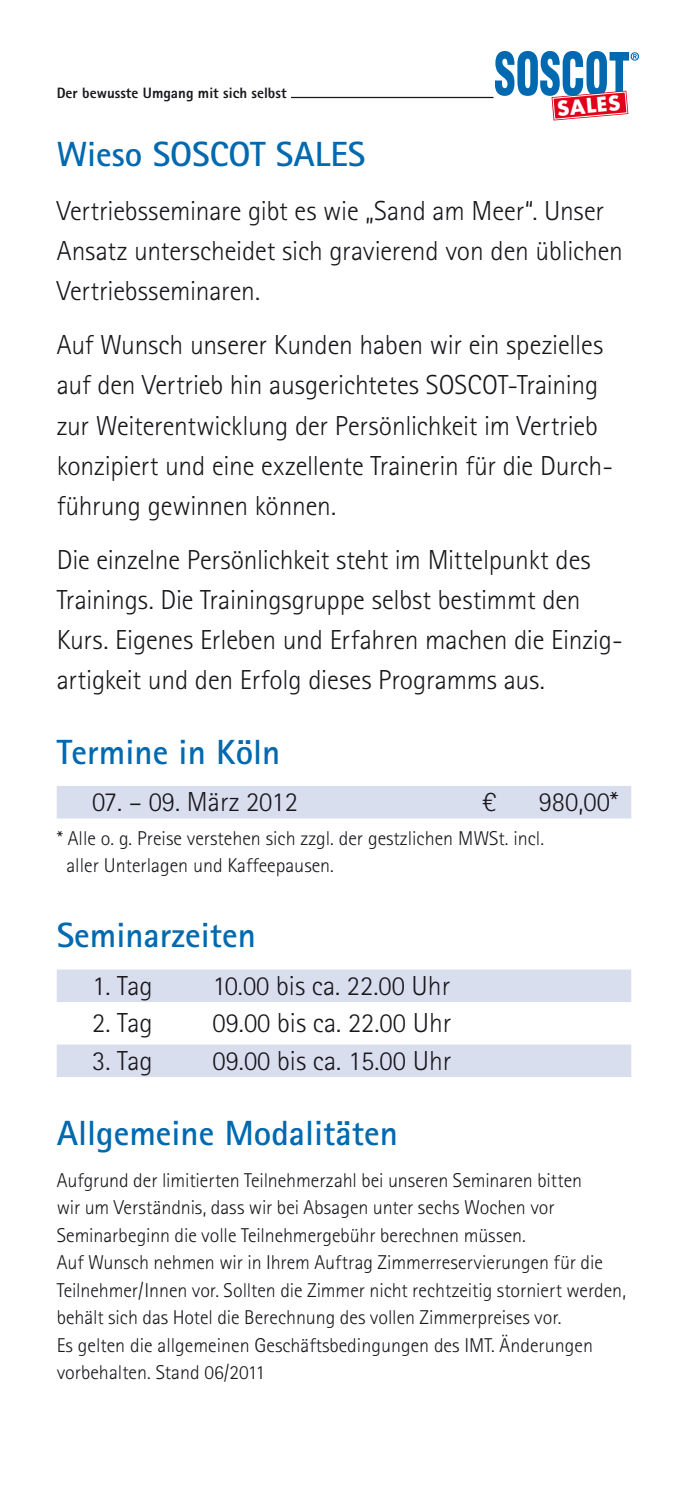
<style>
.page{position:relative;width:688px;height:1489px;background:#fff}
.page>*{position:absolute;margin:0;border:0;box-sizing:border-box;transform-origin:0 0}
.t1{font:700 35px "Rotis Sans Serif";color:#0069af}
.t2{font:700 35px "Rotis Sans Serif Std";color:#0069af}
.t3{font:300 27.5px/40px "Rotis Sans Serif Std";letter-spacing:-.01em;color:#1a171c}
.t4{font:300 27.5px "Rotis Sans Serif";color:#1a171c}
.t5{font:300 20px/27.5px "Rotis Sans Serif";color:#1a171c}
.t6{font:700 19.75px "Futura Std";color:#fff}
.t7{font:800 15px "Rotis Sans Serif Std";color:#1a171c}
</style>
<div class="page">
<div style="left:57px;top:785px;width:574px;height:33px;background:#d9deef"></div>
<div style="left:57px;top:969px;width:574px;height:32px;background:#d9deef"></div>
<div style="left:57px;top:1044px;width:574px;height:32px;background:#d9deef"></div>
<hr style="left:291px;top:97px;width:202px;height:1px;background:#1a171c">
<svg style="left:495px;top:51px;width:143px;height:69px"></svg>
<p class="t7" style="left:57px;top:83px;width:231px">Der bewusste Umgang mit sich selbst</p>
<p class="t6" style="left:556px;top:95px;width:65px;rotate:-5deg">SALES</p>
<h1 class="t2" style="left:57px;top:132px;width:310px">Wieso SOSCOT SALES</h1>
<h2 class="t3" style="left:57px;top:191px;width:567px">Vertriebsseminare gibt es wie „Sand am Meer“. Unser<br>Ansatz unterscheidet sich gravierend von den üblichen<br>Vertriebsseminaren.</h2>
<p class="t3" style="left:57px;top:325px;width:554px">Auf Wunsch unserer Kunden haben wir ein spezielles auf den Vertrieb hin ausgerichtetes SOSCOT-Training zur Weiterentwicklung der Persönlichkeit im Vertrieb konzipiert und eine exzellente Trainerin für die Durch&shy;führung gewinnen können.</p>
<h2 class="t3" style="left:57px;top:539px;width:564px">Die einzelne Persönlichkeit steht im Mittelpunkt des Trainings. Die Trainingsgruppe selbst bestimmt den Kurs. Eigenes Erleben und Erfahren machen die Einzig&shy;artigkeit und den Erfolg dieses Programms aus.</h2>
<h1 class="t1" style="left:57px;top:729px;width:225px">Termine in Köln</h1>
<h2 class="t4" style="left:92px;top:786px;width:207px">07. – 09. März 2012</h2>
<h2 class="t3" style="left:482px;top:782px;width:16px">€</h2>
<h2 class="t4" style="left:538px;top:786px;width:81px">980,00*</h2>
<p class="t5" style="left:66px;top:825px;width:479px;text-indent:-10px">* Alle o. g. Preise verstehen sich zzgl. der gestzlichen MWSt. incl. aller Unterlagen und Kaffeepausen.</p>
<h1 class="t1" style="left:57px;top:913px;width:200px">Seminarzeiten</h1>
<h2 class="t4" style="left:92px;top:969px;width:62px">1. Tag</h2>
<h2 class="t4" style="left:212px;top:969px;width:239px">10.00 bis ca. 22.00 Uhr</h2>
<h2 class="t4" style="left:92px;top:1007px;width:62px">2. Tag</h2>
<h2 class="t4" style="left:212px;top:1007px;width:240px">09.00 bis ca. 22.00 Uhr</h2>
<h2 class="t4" style="left:92px;top:1044px;width:62px">3. Tag</h2>
<h2 class="t4" style="left:212px;top:1044px;width:240px">09.00 bis ca. 15.00 Uhr</h2>
<h1 class="t1" style="left:57px;top:1110px;width:342px">Allgemeine Modalitäten</h1>
<p class="t5" style="left:57px;top:1166px;width:570px">Aufgrund der limitierten Teilnehmerzahl bei unseren Seminaren bitten<br>wir um Verständnis, dass wir bei Absagen unter sechs Wochen vor Seminarbeginn die volle Teilnehmergebühr berechnen müssen.<br>Auf Wunsch nehmen wir in Ihrem Auftrag Zimmerreservierungen für die Teilnehmer/Innen vor. Sollten die Zimmer nicht rechtzeitig storniert werden, behält sich das Hotel die Berechnung des vollen Zimmerpreises vor.<br>Es gelten die allgemeinen Geschäftsbedingungen des IMT. Änderungen vorbehalten. Stand 06/2011</p>
</div>
